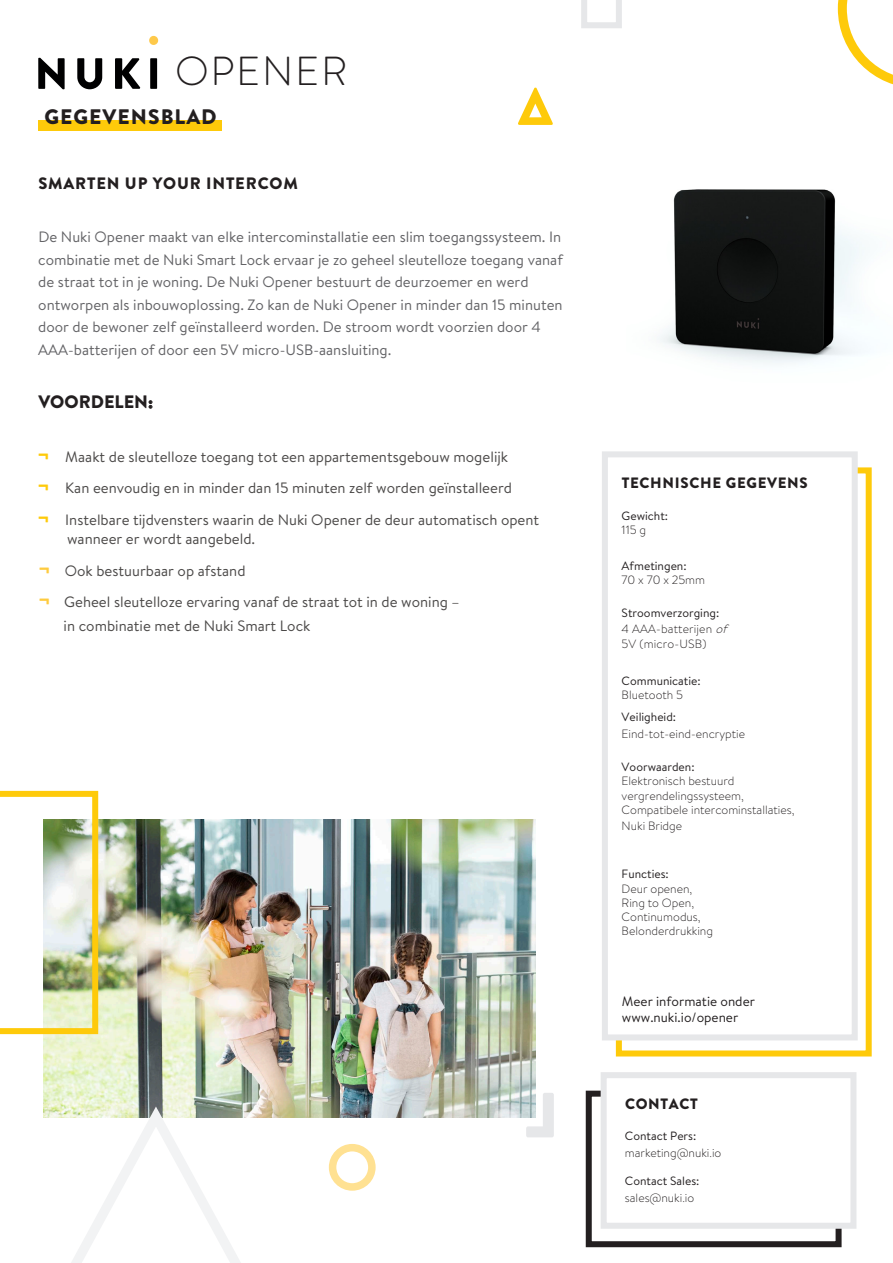
<style>
.page{position:relative;width:893px;height:1263px;background:#fff}
.page>*{position:absolute;margin:0;border:0;box-sizing:border-box;transform-origin:0 0}
.t1{font:900 52.5px "Brandon Grotesque";color:#feca0a}
.t2{font:300 40.5px "Brandon Grotesque";letter-spacing:.04em;color:#231f20}
.t3{font:900 21px "Brandon Grotesque";letter-spacing:.05em;color:#231f20}
.t4{font:900 18px "Brandon Grotesque";color:#231f20}
.t5{font:900 16.5px "Brandon Grotesque";letter-spacing:.05em;color:#231f20}
.t6{font:15px/22.5px "Brandon Text";color:#636366}
.t7{font:15px/31.5px "Brandon Text";color:#4b4948}
.t8{font:900 15px "Brandon Grotesque";letter-spacing:.045em;color:#231f20}
.t9{font:13.5px/16.2px "Brandon Text";color:#231f20}
.t10{font:300 12px/14.7px "Brandon Text";color:#231f20}
.t11{font:12px/14.4px "Brandon Text";color:#231f20}
.s1{font-family:"Brandon Grotesque";font-weight:900;font-size:21px;color:#feca0a}
.s2{font-weight:900;font-size:21px;color:#fecb3f}
.s3{font-weight:300}
.s4{font-weight:400}
.s5{font-style:italic}
</style>
<div class="page">
<div style="left:38px;top:121px;width:183px;height:10px;background:#feca0a"></div>
<img style="left:658px;top:189px;width:208px;height:175px">
<img style="left:43px;top:820px;width:492px;height:298px">
<div style="left:616px;top:467px;width:256px;height:589px;border:6px solid #feca0a"></div>
<svg style="left:38px;top:58px;width:27px;height:31px"></svg>
<svg style="left:77px;top:58px;width:25px;height:31px"></svg>
<svg style="left:115px;top:58px;width:25px;height:31px"></svg>
<div style="left:150px;top:58px;width:7px;height:31px;background:#000001"></div>
<div style="left:149px;top:36px;width:9px;height:9px;background:#fec94a;border-radius:50%"></div>
<div style="left:605px;top:454px;width:250px;height:583px;background:#fff"></div>
<div style="left:602px;top:451px;width:256px;height:589px;border:6px solid #e6e7e9"></div>
<div style="left:586px;top:1091px;width:256px;height:156px;border:6px solid #231f20"></div>
<div style="left:604px;top:1075px;width:249px;height:151px;background:#fff"></div>
<div style="left:601px;top:1072px;width:255px;height:157px;border:6px solid #e6e7e9"></div>
<svg style="left:526px;top:1093px;width:28px;height:44px"></svg>
<div style="left:329px;top:1144px;width:47px;height:47px;border:8px solid #ffe192;border-radius:50%"></div>
<svg style="left:43px;top:1103px;width:257px;height:160px"></svg>
<svg style="left:838px;top:0;width:55px;height:85px"></svg>
<svg style="left:581px;top:0;width:41px;height:28px"></svg>
<svg style="left:0;top:791px;width:98px;height:243px"></svg>
<p class="t2" style="left:175px;top:44px;width:174px">OPENER</p>
<p class="t3" style="left:44px;top:102px;width:174px">GEGEVENSBLAD</p>
<p class="t5" style="left:38px;top:171px;width:261px">SMARTEN UP YOUR INTERCOM</p>
<p class="t1" style="left:517px;top:70px;width:39px">∆</p>
<p class="t6" style="left:38px;top:225px;width:526px">De Nuki Opener maakt van elke intercominstallatie een slim toegangssysteem. In combinatie met de Nuki Smart Lock ervaar je zo geheel sleutelloze toegang vanaf de straat tot in je woning. De Nuki Opener bestuurt de deurzoemer en werd ontworpen als inbouwoplossing. Zo kan de Nuki Opener in minder dan 15 minuten door de bewoner zelf geïnstalleerd worden. De stroom wordt voorzien door 4<br>AAA-batterijen of door een 5V micro-USB-aansluiting.</p>
<p class="t4" style="left:38px;top:389px;width:116px">VOORDELEN:</p>
<p class="t7" style="left:38px;top:440px;width:502px"><span class="s1">¬</span> Maakt de sleutelloze toegang tot een appartementsgebouw mogelijk<br><span class="s1">¬</span> Kan eenvoudig en in minder dan 15 minuten zelf worden geïnstalleerd<br><span class="s1">¬</span> Instelbare tijdvensters waarin de Nuki Opener de deur automatisch opent</p>
<p class="t7" style="left:38px;top:522px;width:423px;text-indent:29px">wanneer er wordt aangebeld.<br><span class="s2">¬</span> Ook bestuurbaar op afstand<br><span class="s2">¬</span> Geheel sleutelloze ervaring vanaf de straat tot in de woning –</p>
<p class="t7" style="left:64px;top:610px;width:248px">in combinatie met de Nuki Smart Lock</p>
<p class="t8" style="left:622px;top:472px;width:187px">TECHNISCHE GEGEVENS</p>
<p class="t11" style="left:622px;top:508px;width:48px">Gewicht:<br><span class="s3">115 g</span></p>
<p class="t11" style="left:622px;top:558px;width:85px">Afmetingen:<br><span class="s3">70 x 70 x 25mm</span></p>
<p class="t10" style="left:622px;top:605px;width:111px;line-height:15.6px"><span class="s4">Stroomverzorging:<br></span>4 AAA-batterijen <span class="s5">of<br></span>5V (micro-USB)</p>
<p class="t11" style="left:622px;top:673px;width:81px">Communicatie:<br><span class="s3">Bluetooth 5</span></p>
<p class="t10" style="left:622px;top:708px;width:125px;line-height:16.4px"><span class="s4">Veiligheid:<br></span>Eind-tot-eind-encryptie</p>
<p class="t10" style="left:622px;top:759px;width:174px"><span class="s4">Voorwaarden:<br></span>Elektronisch bestuurd vergrendelingssysteem,<br>Compatibele intercominstallaties,<br>Nuki Bridge</p>
<p class="t10" style="left:622px;top:866px;width:80px"><span class="s4">Functies:<br></span>Deur openen,<br>Ring to Open,<br>Continumodus,</p>
<p class="t10" style="left:622px;top:923px;width:93px">Belonderdrukking</p>
<p class="t9" style="left:622px;top:992px;width:135px">Meer informatie onder www.nuki.io/opener</p>
<p class="t8" style="left:625px;top:1093px;width:74px">CONTACT</p>
<p class="t10" style="left:625px;top:1126px;width:98px;line-height:17.5px"><span class="s4">Contact Pers: </span>marketing@nuki.io</p>
<p class="t11" style="left:625px;top:1171px;width:76px;line-height:17.5px">Contact Sales: <span class="s3">sales@nuki.io</span></p>
</div>
